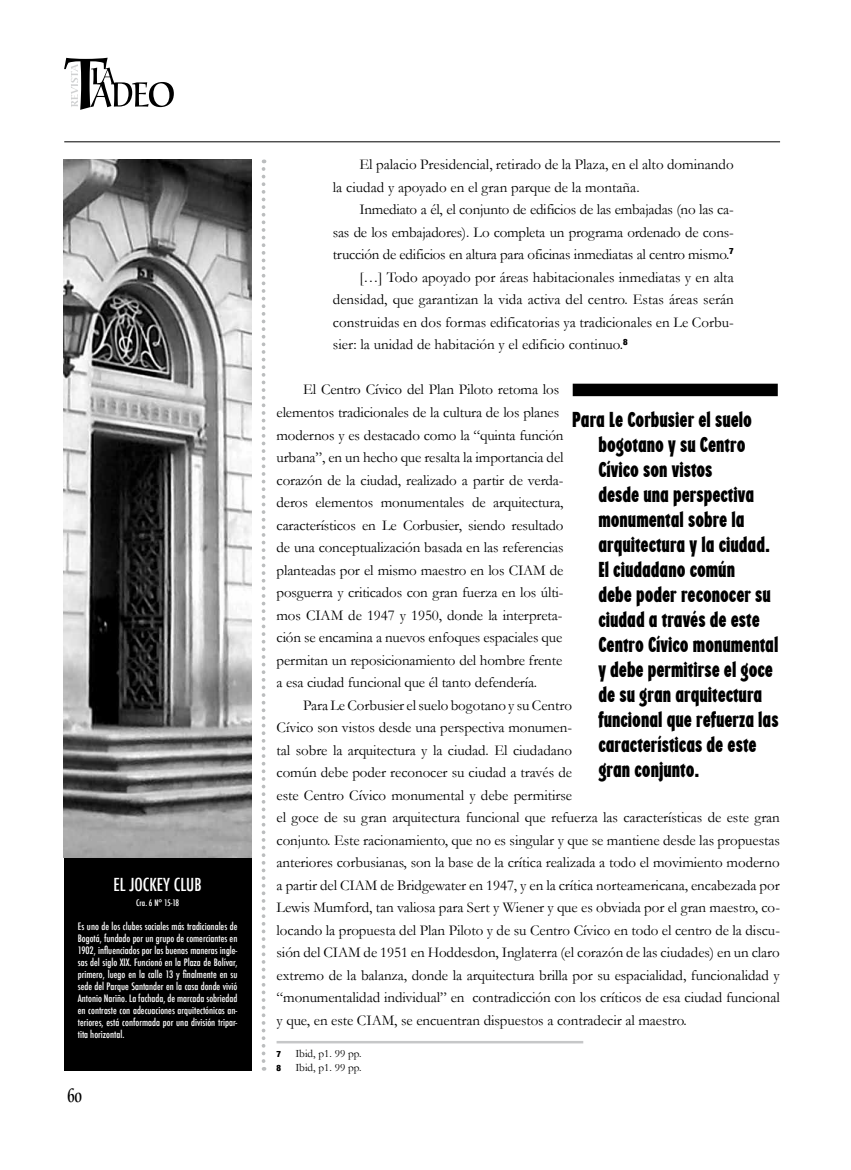
<style>
.page{position:relative;width:851px;height:1170px;background:#fff}
.page>*{position:absolute;margin:0;border:0;box-sizing:border-box;transform-origin:0 0}
.t1{font:22.5px/25px "Regatta Condensed Let Plain";color:#000}
.t2{font:20px "URW Alcuin SCT";color:#000;scale:.7 1}
.t3{font:500 condensed 17.5px "Futura";color:#fff}
.t4{font:15px/22.5px "Garamond";letter-spacing:-.005em;color:#000}
.t5{font:11.25px "Garamond";color:#000}
.t6{font:500 condensed 10px/12px "Futura";color:#fff;text-align:justify}
.t7{font:500 condensed 8.75px "Futura";color:#fff}
.t8{font:900 condensed 8.75px "Helvetica Neue";color:#000}
</style>
<div class="page">
<svg style="left:64px;top:58px;width:110px;height:52px"></svg>
<hr style="left:64px;top:141px;width:716px;height:1px;background:#000">
<svg style="left:261px;top:169px;width:4px;height:901px"></svg>
<div style="left:572px;top:383px;width:205px;height:13px;background:#000"></div>
<hr style="left:276px;top:1040px;width:307px;height:3px;background:#c6c7c8">
<div style="left:64px;top:858px;width:187px;height:212px;background:#000"></div>
<img style="left:64px;top:159px;width:187px;height:698px">
<p class="t3" style="left:114px;top:873px;width:88px">El Jockey Club</p>
<p class="t7" style="left:136px;top:897px;width:44px">Cra. 6 N° 15-18</p>
<p class="t6" style="left:78px;top:920px;width:161px">Es uno de los clubes sociales más tradicionales de Bogotá, fundado por un grupo de comerciantes en 1902, influenciados por las buenas maneras ingle&shy;sas del siglo XIX. Funcionó en la Plaza de Bolívar, primero, luego en la calle 13 y finalmente en su sede del Parque Santander en la casa donde vivió Antonio Nariño. La fachada, de marcada sobriedad en contraste con adecuaciones arquitectónicas an&shy;teriores, está conformada por una división tripar&shy;tita horizontal.</p>
<h2 class="t2" style="left:67px;top:1083px;width:23px">60</h2>
<p class="t4" style="left:333px;top:153px;width:402px;text-indent:27px">El palacio Presidencial, retirado de la Plaza, en el alto dominando la ciudad y apoyado en el gran parque de la montaña.</p>
<p class="t4" style="left:359px;top:198px;width:376px">Inmediato a él, el conjunto de edificios de las embajadas (no las ca-</p>
<p class="t4" style="left:333px;top:221px;width:402px">sas de los embajadores). Lo completa un programa ordenado de cons-</p>
<p class="t4" style="left:333px;top:243px;width:402px">trucción de edificios en altura para oficinas inmediatas al centro mismo.<sup>7</sup></p>
<p class="t4" style="left:359px;top:266px;width:376px">[…] Todo apoyado por áreas habitacionales inmediatas y en alta</p>
<p class="t4" style="left:333px;top:288px;width:402px">densidad, que garantizan la vida activa del centro. Estas áreas serán</p>
<p class="t4" style="left:333px;top:311px;width:402px">construidas en dos formas edificatorias ya tradicionales en Le Corbu-</p>
<p class="t4" style="left:333px;top:333px;width:296px">sier: la unidad de habitación y el edificio continuo.<sup>8</sup></p>
<p class="t4" style="left:276px;top:378px;width:288px;text-indent:27px">El Centro Cívico del Plan Piloto retoma los elementos tradicionales de la cultura de los planes modernos y es destacado como la “quinta función urbana”, en un hecho que resalta la importancia del corazón de la ciudad, realizado a partir de verda&shy;deros elementos monumentales de arquitectura, característicos en Le Corbusier, siendo resultado de una conceptualización basada en las referencias planteadas por el mismo maestro en los CIAM de posguerra y criticados con gran fuerza en los últi&shy;mos CIAM de 1947 y 1950, donde la interpreta&shy;ción se encamina a nuevos enfoques espaciales que permitan un reposicionamiento del hombre frente a esa ciudad funcional que él tanto defendería.</p>
<p class="t4" style="left:276px;top:693px;width:505px;text-indent:27px">Para Le Corbusier el suelo bogotano y su Centro<br>Cívico son vistos desde una perspectiva monumen-<br>tal sobre la arquitectura y la ciudad. El ciudadano<br>común debe poder reconocer su ciudad a través de<br>este Centro Cívico monumental y debe permitirse<br>el goce de su gran arquitectura funcional que refuerza las características de este gran conjunto. Este racionamiento, que no es singular y que se mantiene desde las propuestas anteriores corbusianas, son la base de la crítica realizada a todo el movimiento moderno a partir del CIAM de Bridgewater en 1947, y en la crítica norteamericana, encabezada por Lewis Mumford, tan valiosa para Sert y Wiener y que es obviada por el gran maestro, co&shy;locando la propuesta del Plan Piloto y de su Centro Cívico en todo el centro de la discu&shy;sión del CIAM de 1951 en Hoddesdon, Inglaterra (el corazón de las ciudades) en un claro extremo de la balanza, donde la arquitectura brilla por su espacialidad, funcionalidad y “monumentalidad individual” en contradicción con los críticos de esa ciudad funcional y que, en este CIAM, se encuentran dispuestos a contradecir al maestro.</p>
<p class="t1" style="left:598px;top:407px;width:182px;text-indent:-26px">Para Le Corbusier el suelo bogotano y su Centro<br>Cívico son vistos<br>desde una perspectiva monumental sobre la arquitectura y la ciudad.<br>El ciudadano común<br>debe poder reconocer su ciudad a través de este<br>Centro Cívico monumental y debe permitirse el goce de su gran arquitectura funcional que refuerza las características de este gran conjunto.</p>
<p class="t8" style="left:276px;top:1048px;width:6px">7</p>
<p class="t5" style="left:295px;top:1046px;width:68px">Ibid, p1. 99 pp.</p>
<p class="t8" style="left:276px;top:1061px;width:6px">8</p>
<p class="t5" style="left:295px;top:1060px;width:68px">Ibid, p1. 99 pp.</p>
</div>
